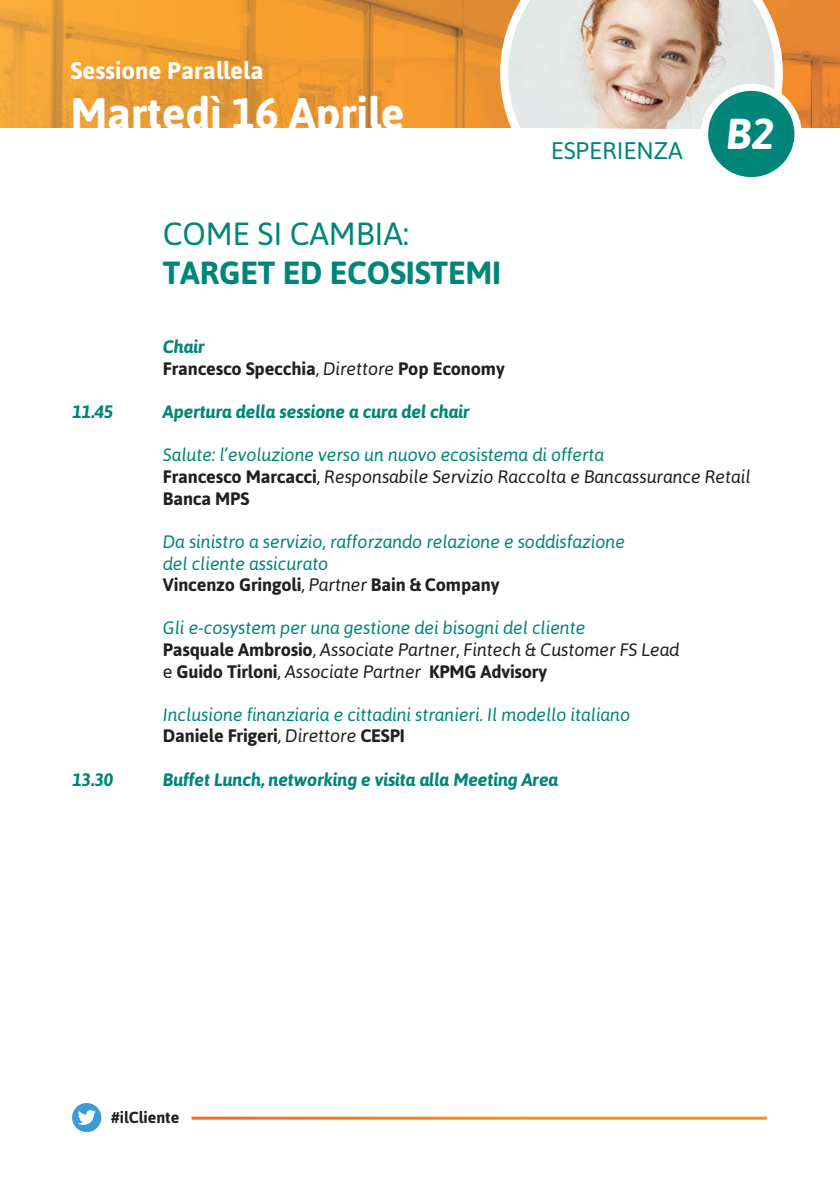
<style>
.page{position:relative;width:840px;height:1191px;background:#fff}
.page>*{position:absolute;margin:0;border:0;box-sizing:border-box;transform-origin:0 0}
.t1{font:700 44px "Asap";letter-spacing:-.005em;color:#fff}
.t2{font:italic 700 43.2px "Asap";color:#fff}
.t3{font:700 32px "Asap";letter-spacing:-.005em;color:#008678}
.t4{font:32px "Asap";letter-spacing:-.005em;color:#008678}
.t5{font:700 24px "Asap";color:#fff}
.t6{font:24px "Asap";letter-spacing:-.005em;color:#008678}
.t7{font:italic 18px/21.6px "Asap";letter-spacing:-.01em;color:#008678}
.t8{font:italic 18px/21.6px "Asap";letter-spacing:-.01em;color:#231f20}
.t9{font:italic 700 18px "Asap";letter-spacing:-.01em;color:#008678}
.t10{font:700 18px/21.6px "Asap";letter-spacing:-.01em;color:#231f20}
.t11{font:700 16px "Asap";color:#231f20}
.s1{font-style:italic;color:#008678}
.s2{font-weight:400;font-style:italic}
.s3{font-weight:700;font-style:normal;color:#231f20}
.s4{color:#231f20}
.s5{color:#008678}
.s6{font-weight:700;font-style:normal}
.s7{font-style:normal}
</style>
<div class="page">
<img style="left:0;top:0;width:839px;height:128px">
<svg style="left:496px;top:0;width:290px;height:129px;background:#dbc9ba"></svg>
<div style="left:704px;top:87px;width:93px;height:94px;background:#008678;border-radius:50%"></div>
<div style="left:700px;top:84px;width:101px;height:100px;border:7px solid #fff;border-radius:50%"></div>
<div style="left:72px;top:1103px;width:29px;height:29px;background:#3c9bd5;border-radius:15px"></div>
<svg style="left:78px;top:1110px;width:18px;height:15px"></svg>
<h3 class="t5" style="left:70px;top:57px;width:194px">Sessione Parallela</h3>
<h1 class="t1" style="left:70px;top:88px;width:335px">Martedì 16 Aprile</h1>
<h3 class="t4" style="left:163px;top:215px;width:248px">COME SI CAMBIA:</h3>
<h3 class="t3" style="left:163px;top:254px;width:340px">TARGET ED ECOSISTEMI</h3>
<p class="t10" style="left:163px;top:336px;width:343px"><span class="s1">Chair<br></span>Francesco Specchia<span class="s2">, Direttore</span> Pop Economy</p>
<h3 class="t6" style="left:550px;top:136px;width:134px">ESPERIENZA</h3>
<h2 class="t2" style="left:725px;top:109px;width:50px">B2</h2>
<p class="t9" style="left:72px;top:401px;width:43px">11.45</p>
<p class="t9" style="left:163px;top:401px;width:308px">Apertura della sessione a cura del chair</p>
<p class="t7" style="left:163px;top:444px;width:589px">Salute: l’evoluzione verso un nuovo ecosistema di offerta<br><span class="s3">Francesco Marcacci</span><span class="s4">, Responsabile Servizio Raccolta e Bancassurance Retail<br></span><span class="s3">Banca MPS</span></p>
<p class="t7" style="left:163px;top:530px;width:463px">Da sinistro a servizio, rafforzando relazione e soddisfazione del cliente assicurato<br><span class="s3">Vincenzo Gringoli</span><span class="s4">, Partner</span> <span class="s3">Bain &amp; Company</span></p>
<p class="t8" style="left:163px;top:617px;width:518px"><span class="s5">Gli e-cosystem per una gestione dei bisogni del cliente<br></span><span class="s6">Pasquale Ambrosio</span>, Associate Partner, Fintech &amp; Customer FS Lead <span class="s7">e</span> <span class="s6">Guido Tirloni</span>, Associate Partner <span class="s6">KPMG Advisory</span></p>
<p class="t7" style="left:163px;top:703px;width:468px">Inclusione finanziaria e cittadini stranieri. Il modello italiano<br><span class="s3">Daniele Frigeri</span><span class="s4">, Direttore</span> <span class="s3">CESPI</span></p>
<p class="t9" style="left:72px;top:769px;width:43px">13.30</p>
<p class="t9" style="left:163px;top:769px;width:397px">Buffet Lunch, networking e visita alla Meeting Area</p>
<p class="t11" style="left:111px;top:1108px;width:70px">#ilCliente</p>
</div>
